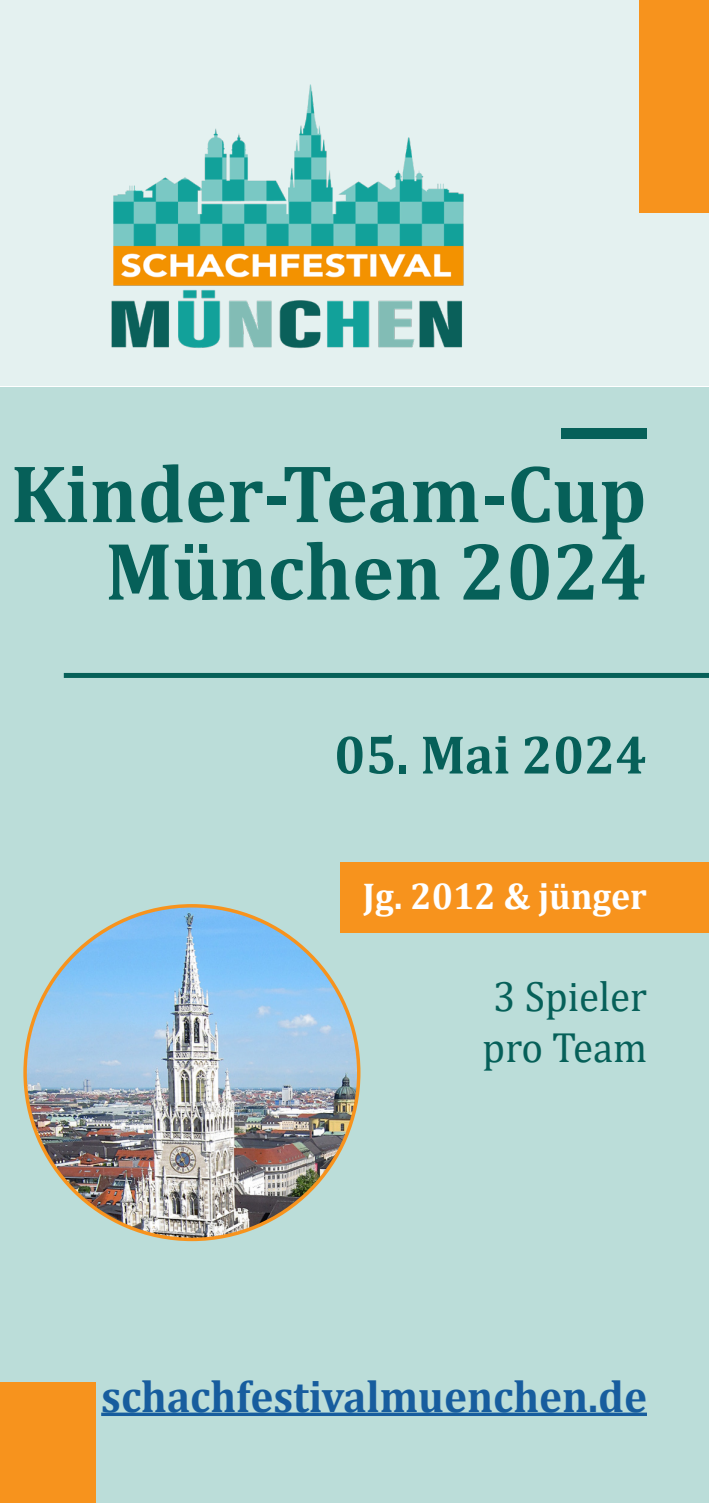
<style>
.page{position:relative;width:709px;height:1503px;background:#fff}
.page>*{position:absolute;margin:0;border:0;box-sizing:border-box;transform-origin:0 0}
.Seitentitel{font:700 82.5px/77.5px "Cambria";color:#066059;text-align:right;scale:.96 1}
.Seitentitel-2{font:700 55px "Cambria";color:#066059;scale:.96 1}
.Seitentitel-3{font:700 45px "Cambria";color:#175d9e;scale:.96 1}
.Seitentitel-4{font:42.5px "Cambria";color:#066059;scale:.96 1}
.Seitentitel-5{font:700 37.5px "Cambria";color:#fff;scale:.96 1}
</style>
<div class="page">
<div style="left:0;top:387px;width:709px;height:1115px;background:#bbddd9"></div>
<div style="left:0;top:0;width:709px;height:385px;background:#e4f1f0"></div>
<div style="left:640px;top:0;width:69px;height:213px;background:#f7931d"></div>
<div style="left:0;top:1381px;width:96px;height:121px;background:#f7931d"></div>
<img style="left:25px;top:905px;width:334px;height:334px;border-radius:167px">
<div style="left:562px;top:428px;width:85px;height:11px;background:#066059"></div>
<div style="left:64px;top:673px;width:645px;height:5px;background:#066059"></div>
<img style="left:111px;top:84px;width:353px;height:265px">
<hr style="left:101px;top:1412px;width:546px;height:3px;background:#175d9e">
<div style="left:340px;top:861px;width:369px;height:71px;background:#f7931d"></div>
<p class="Seitentitel" style="left:11px;top:452px;width:664px">Kinder-Team-Cup<br>München 2024</p>
<p class="Seitentitel-2" style="left:334px;top:716px;width:327px">05. Mai 2024</p>
<p class="Seitentitel-5" style="left:363px;top:869px;width:297px">Jg. 2012 &amp; jünger</p>
<p class="Seitentitel-4" style="left:493px;top:971px;width:162px">3 Spieler</p>
<p class="Seitentitel-4" style="left:482px;top:1022px;width:173px">pro Team</p>
<p class="Seitentitel-3" style="left:101px;top:1364px;width:570px">schachfestivalmuenchen.de</p>
</div>
